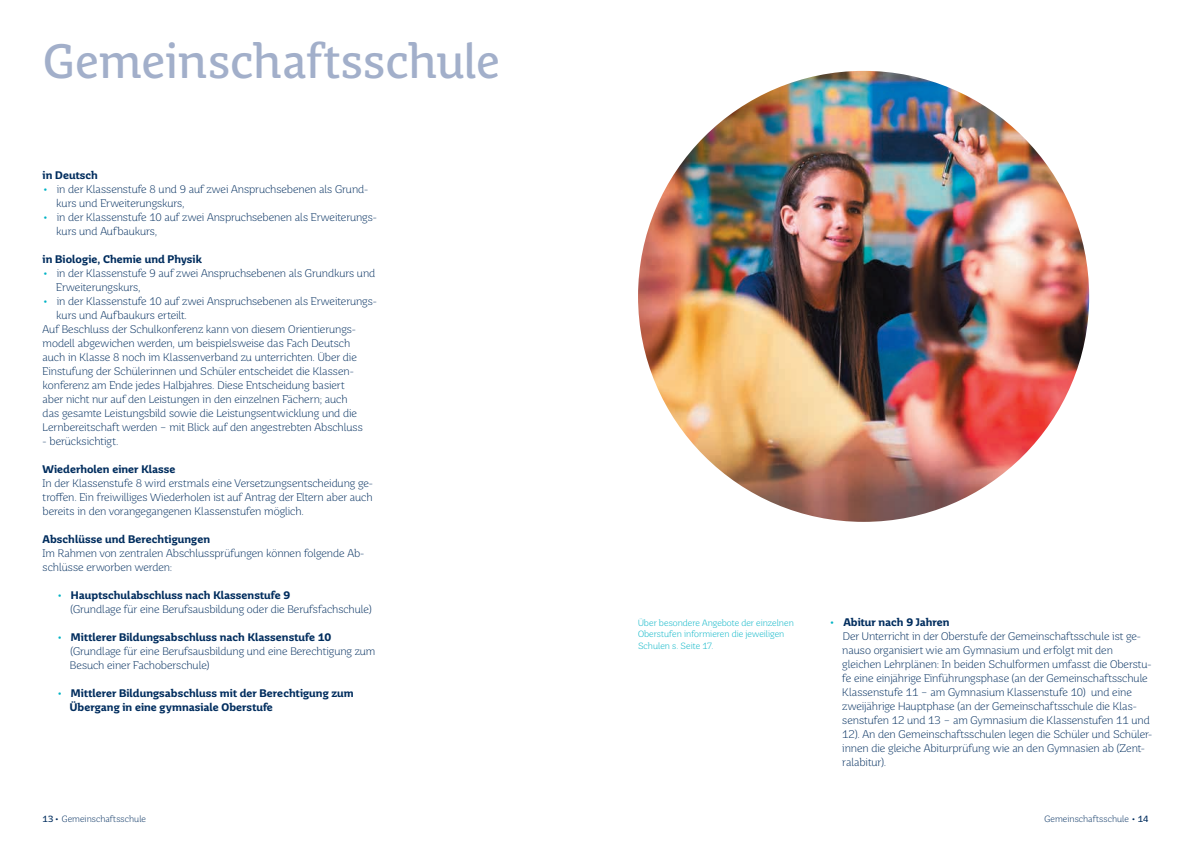
<style>
.page{position:relative;width:1191px;height:842px;background:#fff}
.page>*{position:absolute;margin:0;border:0;box-sizing:border-box;transform-origin:0 0}
.t1{font:48px "Saar Pro Headline";letter-spacing:-.01em;color:#a2afca}
.t2{font:300 11px/14px "Saar Pro";letter-spacing:-.005em;color:#002d5e}
.t3{font:700 11px/14px "Saar Pro";letter-spacing:.005em;color:#002d5e}
.t4{font:300 9px/11.5px "Saar Pro";color:#00b3c5}
.t5{font:300 9px "Saar Pro";color:#002d5e}
.s1{font-weight:400;color:#00b3c5}
.s2{font-weight:700}
.s3{font-weight:400}
</style>
<div class="page">
<img style="left:638px;top:71px;width:451px;height:451px;border-radius:225px">
<h1 class="t1" style="left:43px;top:32px;width:459px">Gemeinschaftsschule</h1>
<p class="t3" style="left:43px;top:168px;width:57px">in Deutsch</p>
<p class="t2" style="left:56px;top:182px;width:313px;text-indent:-14px"><span class="s1">•</span> in der Klassenstufe 8 und 9 auf zwei Anspruchsebenen als Grund&shy;kurs und Erweiterungskurs,</p>
<p class="t2" style="left:56px;top:210px;width:322px;text-indent:-14px"><span class="s1">•</span> in der Klassenstufe 10 auf zwei Anspruchsebenen als Erweiterungs&shy;kurs und Aufbaukurs,</p>
<p class="t3" style="left:43px;top:252px;width:160px">in Biologie, Chemie und Physik</p>
<p class="t2" style="left:56px;top:266px;width:320px;text-indent:-14px"><span class="s1">•</span> in der Klassenstufe 9 auf zwei Anspruchsebenen als Grundkurs und<br>Erweiterungskurs,</p>
<p class="t2" style="left:43px;top:294px;width:336px"><span class="s1">•</span> in der Klassenstufe 10 auf zwei Anspruchsebenen als Erweiterungs-</p>
<p class="t2" style="left:56px;top:308px;width:132px">kurs und Aufbaukurs erteilt.</p>
<p class="t2" style="left:43px;top:322px;width:315px">Auf Beschluss der Schulkonferenz kann von diesem Orientierungs-</p>
<p class="t2" style="left:43px;top:336px;width:309px">modell abgewichen werden, um beispielsweise das Fach Deutsch</p>
<p class="t2" style="left:43px;top:350px;width:316px">auch in Klasse 8 noch im Klassenverband zu unterrichten. Über die</p>
<p class="t2" style="left:43px;top:364px;width:312px">Einstufung der Schülerinnen und Schüler entscheidet die Klassen-</p>
<p class="t2" style="left:43px;top:378px;width:303px">konferenz am Ende jedes Halbjahres. Diese Entscheidung basiert</p>
<p class="t2" style="left:43px;top:392px;width:306px">aber nicht nur auf den Leistungen in den einzelnen Fächern; auch</p>
<p class="t2" style="left:43px;top:406px;width:316px">das gesamte Leistungsbild sowie die Leistungsentwicklung und die</p>
<p class="t2" style="left:43px;top:420px;width:322px">Lernbereitschaft werden – mit Blick auf den angestrebten Abschluss</p>
<p class="t2" style="left:43px;top:434px;width:77px">- berücksichtigt.</p>
<p class="t3" style="left:43px;top:462px;width:134px">Wiederholen einer Klasse</p>
<p class="t2" style="left:43px;top:476px;width:332px;text-align:justify">In der Klassenstufe 8 wird erstmals eine Versetzungsentscheidung ge&shy;troffen. Ein freiwilliges Wiederholen ist auf Antrag der Eltern aber auch bereits in den vorangegangenen Klassenstufen möglich.</p>
<p class="t3" style="left:43px;top:532px;width:169px">Abschlüsse und Berechtigungen</p>
<p class="t2" style="left:43px;top:546px;width:323px">Im Rahmen von zentralen Abschlussprüfungen können folgende Ab&shy;schlüsse erworben werden:</p>
<p class="t2" style="left:70px;top:588px;width:303px;text-indent:-14px"><span class="s1">•</span> <span class="s2">Hauptschulabschluss nach Klassenstufe 9<br></span>(Grundlage für eine Berufsausbildung oder die Berufsfachschule)</p>
<p class="t2" style="left:70px;top:630px;width:307px;text-indent:-13px"><span class="s1">•</span> <span class="s2">Mittlerer Bildungsabschluss nach Klassenstufe 10 </span>(Grundlage für eine Berufsausbildung und eine Berechtigung zum<br>Besuch einer Fachoberschule)</p>
<p class="t3" style="left:70px;top:686px;width:285px;text-indent:-13px"><span class="s1">•</span> Mittlerer Bildungsabschluss mit der Berechtigung zum<br>Übergang in eine gymnasiale Oberstufe</p>
<p class="t4" style="left:638px;top:617px;width:157px">Über besondere Angebote der einzelnen<br>Oberstufen informieren die jeweiligen<br>Schulen s. Seite 17.</p>
<p class="t2" style="left:842px;top:615px;width:311px;text-indent:-13px"><span class="s1">•</span> <span class="s2">Abitur nach 9 Jahren<br></span>Der Unterricht in der Oberstufe der Gemeinschaftsschule ist ge&shy;nauso organisiert wie am Gymnasium und erfolgt mit den gleichen Lehrplänen: In beiden Schulformen umfasst die Oberstu&shy;fe eine einjährige Einführungsphase (an der Gemeinschaftsschule Klassenstufe 11 – am Gymnasium Klassenstufe 10) und eine zweijährige Hauptphase (an der Gemeinschaftsschule die Klas&shy;senstufen 12 und 13 – am Gymnasium die Klassenstufen 11 und 12). An den Gemeinschaftsschulen legen die Schüler und Schüler&shy;innen die gleiche Abiturprüfung wie an den Gymnasien ab (Zent&shy;ralabitur).</p>
<p class="t5" style="left:43px;top:814px;width:105px"><span class="s3">13•</span> Gemeinschaftsschule</p>
<p class="t5" style="left:1044px;top:814px;width:105px">Gemeinschaftsschule <span class="s3">• 14</span></p>
</div>
